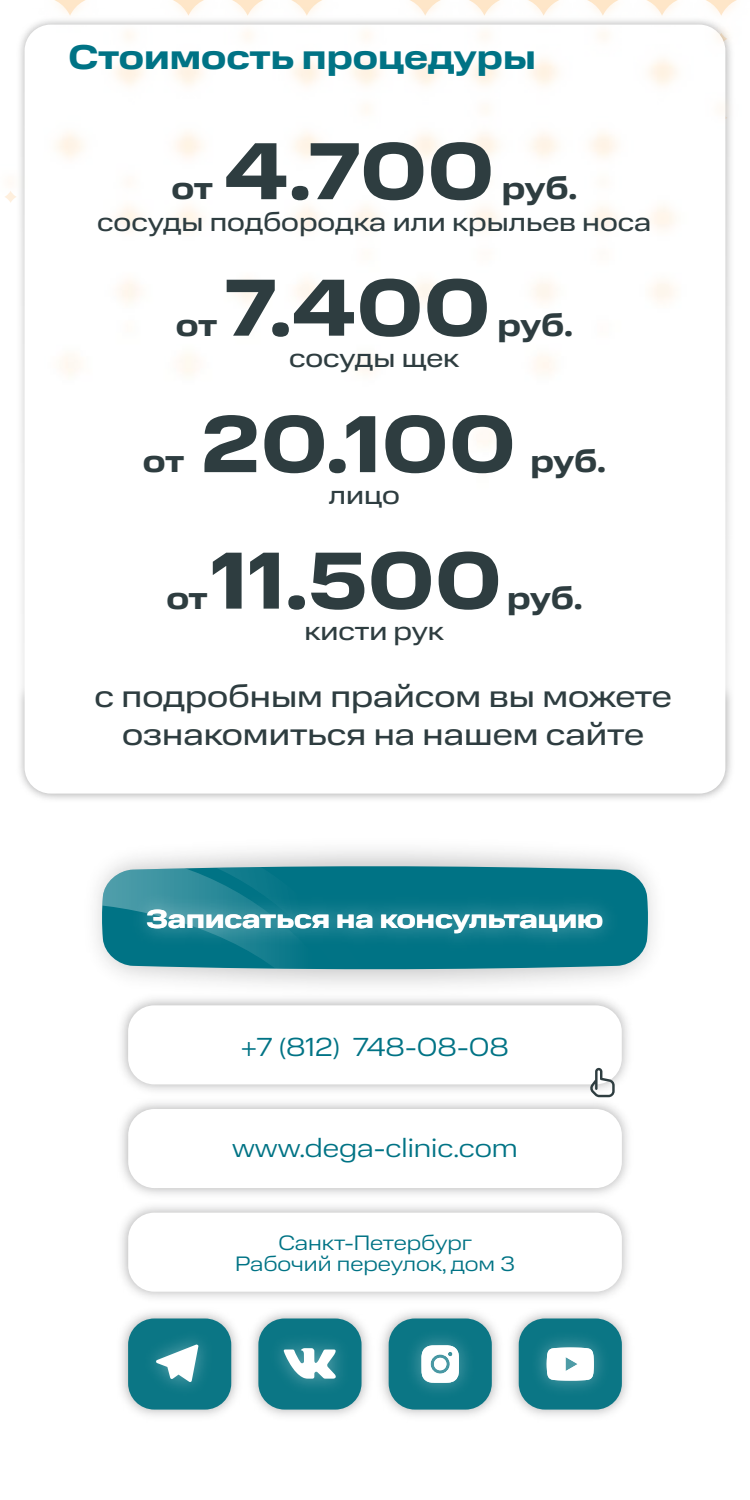
<style>
.page{position:relative;width:750px;height:1500px;background:#fff}
.page>*{position:absolute;margin:0;border:0;box-sizing:border-box;transform-origin:0 0}
.t1{font:700 expanded 81.07px "Normalidad Wide";color:#2e3d40}
.t2{font:700 expanded 34.58px "Normalidad Wide";color:#007385}
.t3{font:expanded 31.2px/37.5px "Normalidad Wide";color:#2e3d40;text-align:center}
.t4{font:700 expanded 31.2px "Normalidad Wide";letter-spacing:-.015em;color:#2e3d40}
.t5{font:expanded 26.25px "Normalidad Wide";color:#2e3d40}
.t6{font:300 expanded 26.25px "Normalidad Wide";color:#007385}
.t7{font:700 expanded 26.17px "Normalidad Wide";color:#fff}
.t8{font:300 expanded 21px/20.2px "Normalidad Wide";color:#007385;text-align:center}
.s1{font-family:"Myriad Pro";font-weight:400;font-stretch:normal}
</style>
<div class="page">
<img style="left:20px;top:721px;width:711px;height:78px">
<div style="left:25px;top:25px;width:700px;height:769px;background:#fff;border-radius:26px"></div>
<svg style="left:409px;top:865px;width:239px;height:105px;background:#3f929f"></svg>
<svg style="left:102px;top:865px;width:307px;height:105px;background:#4294a1"></svg>
<img style="left:5px;top:0;width:732px;height:721px">
<div style="left:128px;top:1005px;width:494px;height:79px;background:#fff;border-radius:26px"></div>
<div style="left:128px;top:1213px;width:494px;height:79px;background:#fff;border-radius:26px"></div>
<img style="left:119px;top:878px;width:512px;height:85px">
<img style="left:389px;top:1291px;width:102px;height:125px">
<div style="left:389px;top:1319px;width:103px;height:91px;background:#0b7685;border-radius:26px"></div>
<img style="left:491px;top:1291px;width:137px;height:125px">
<div style="left:519px;top:1319px;width:103px;height:91px;background:#0b7685;border-radius:26px"></div>
<img style="left:121px;top:1291px;width:110px;height:125px">
<div style="left:128px;top:1319px;width:103px;height:91px;background:#0b7685;border-radius:26px"></div>
<img style="left:231px;top:1291px;width:158px;height:125px">
<div style="left:258px;top:1319px;width:104px;height:91px;background:#0b7685;border-radius:26px"></div>
<img style="left:153px;top:1339px;width:52px;height:49px">
<svg style="left:156px;top:1344px;width:42px;height:38px;background:#96c3ca"></svg>
<img style="left:279px;top:1342px;width:62px;height:45px">
<svg style="left:284px;top:1348px;width:52px;height:31px;background:#add0d5"></svg>
<img style="left:413px;top:1337px;width:54px;height:54px">
<svg style="left:421px;top:1345px;width:38px;height:38px"></svg>
<img style="left:538px;top:1338px;width:64px;height:52px">
<svg style="left:547px;top:1348px;width:47px;height:33px;background:#ebf3f5"></svg>
<svg style="left:590px;top:1068px;width:25px;height:29px"></svg>
<h2 class="t2" style="left:68px;top:31px;width:469px">Стоимость процедуры</h2>
<h1 class="t1" style="left:224px;top:110px;width:272px">4.700</h1>
<p class="t4" style="left:502px;top:165px;width:77px">руб.</p>
<p class="t5" style="left:97px;top:203px;width:556px">сосуды подбородка или крыльев носа</p>
<p class="t4" style="left:172px;top:165px;width:43px">от</p>
<p class="t4" style="left:176px;top:301px;width:43px">от</p>
<h1 class="t1" style="left:225px;top:246px;width:268px">7.400</h1>
<p class="t5" style="left:289px;top:339px;width:172px">сосуды щек</p>
<p class="t4" style="left:497px;top:301px;width:77px">руб.</p>
<p class="t4" style="left:143px;top:438px;width:43px">от</p>
<h1 class="t1" style="left:201px;top:383px;width:317px">20.100</h1>
<p class="t5" style="left:329px;top:476px;width:73px">лицо</p>
<p class="t4" style="left:530px;top:438px;width:77px">руб.</p>
<h1 class="t1" style="left:211px;top:519px;width:293px">11.500</h1>
<p class="t4" style="left:166px;top:574px;width:43px">от</p>
<p class="t4" style="left:507px;top:574px;width:77px">руб.</p>
<p class="t5" style="left:304px;top:612px;width:141px">кисти рук</p>
<p class="t3" style="left:95px;top:676px;width:579px">с подробным прайсом вы можете ознакомиться на нашем сайте</p>
<p class="t7" style="left:147px;top:899px;width:458px">Записаться на консультацию</p>
<p class="t6" style="left:241px;top:1028px;width:269px"><span class="s1">+</span>7 <span class="s1">(</span>812<span class="s1">)</span> 748-08-08</p>
<p class="t6" style="left:232px;top:1129px;width:287px">www.dega-clinic.com</p>
<p class="t8" style="left:235px;top:1232px;width:281px">Санкт-Петербург<br>Рабочий переулок, дом 3</p>
</div>
